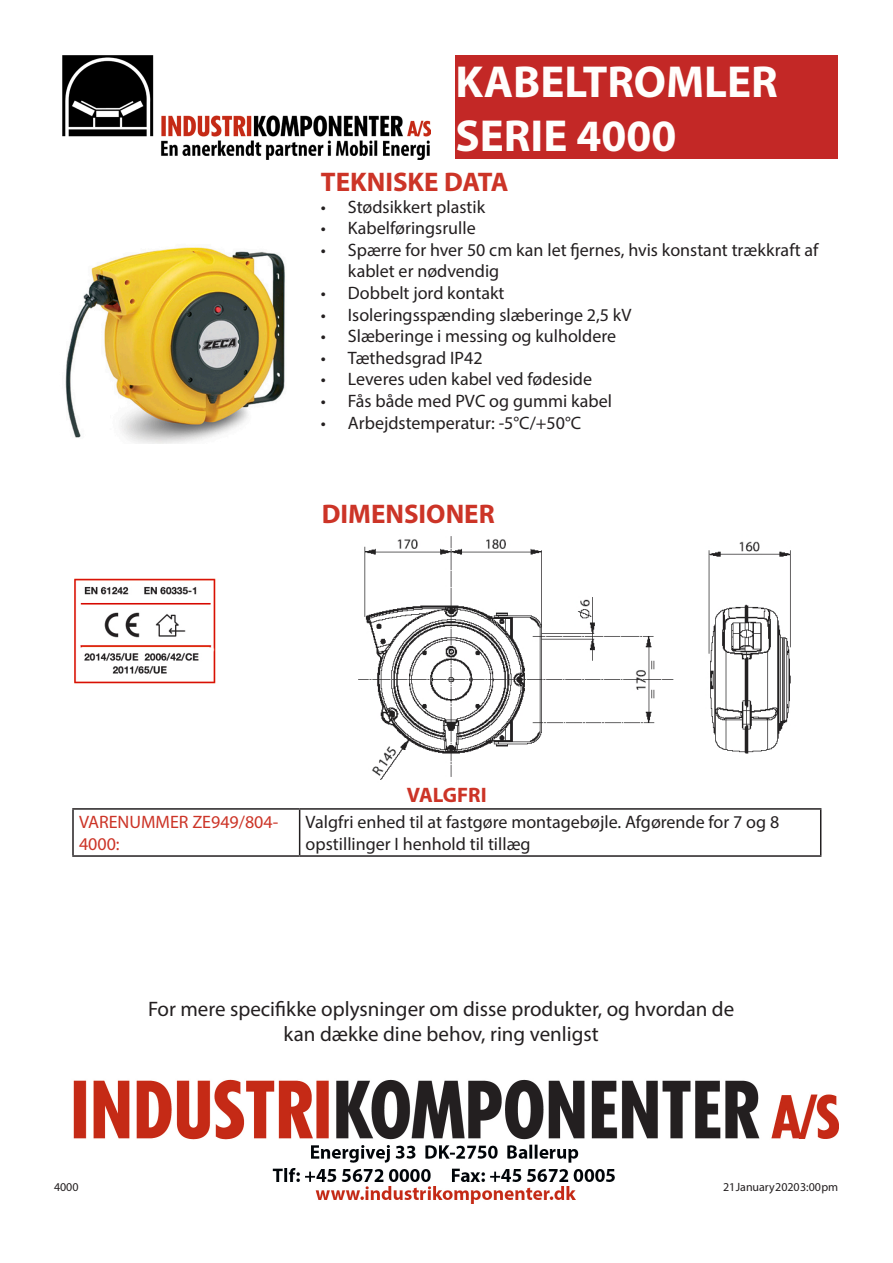
<style>
.page{position:relative;width:893px;height:1263px;background:#fff}
.page>*{position:absolute;margin:0;border:0;box-sizing:border-box;transform-origin:0 0}
.t1{font:700 45px/54px "Myriad Pro";color:#fffefc}
.t2{font:700 27px "Myriad Pro";color:#cc3427}
.t3{font:21px/25.2px "Myriad Pro";color:#231f20;text-align:center}
.t4{font:700 21px "Myriad Pro";color:#cc3427}
.t5{font:18px/21.6px "Myriad Pro";color:#231f20}
.t6{font:18px/21.6px "Myriad Pro";color:#cc3427}
.t7{font:12px "Myriad Pro";letter-spacing:-.005em;color:#231f20}
</style>
<div class="page">
<img style="left:62px;top:55px;width:368px;height:104px">
<div style="left:455px;top:55px;width:383px;height:104px;background:#c32826"></div>
<img style="left:73px;top:1079px;width:765px;height:125px">
<img style="left:65px;top:247px;width:220px;height:196px">
<img style="left:358px;top:536px;width:433px;height:244px">
<img style="left:74px;top:578px;width:142px;height:106px">
<hr style="left:72px;top:808px;width:228px;height:2px;background:#231f20">
<hr style="left:72px;top:810px;width:2px;height:45px;background:#231f20">
<hr style="left:300px;top:808px;width:521px;height:2px;background:#231f20">
<hr style="left:299px;top:810px;width:1px;height:45px;background:#231f20">
<hr style="left:820px;top:810px;width:1px;height:45px;background:#231f20">
<hr style="left:72px;top:855px;width:228px;height:2px;background:#231f20">
<hr style="left:300px;top:855px;width:521px;height:2px;background:#231f20">
<h1 class="t1" style="left:455px;top:53px;width:324px">KABELTROMLER<br>SERIE 4000</h1>
<h2 class="t2" style="left:321px;top:164px;width:189px">TEKNISKE DATA</h2>
<p class="t5" style="left:321px;top:196px;width:166px">• Stødsikkert plastik</p>
<p class="t5" style="left:321px;top:217px;width:156px">• Kabelføringsrulle</p>
<p class="t5" style="left:348px;top:239px;width:472px;text-indent:-27px">• Spærre for hver 50 cm kan let fjernes, hvis konstant trækkraft af kablet er nødvendig</p>
<p class="t5" style="left:321px;top:282px;width:185px">• Dobbelt jord kontakt</p>
<p class="t5" style="left:321px;top:304px;width:312px">• Isoleringsspænding slæberinge 2,5 kV</p>
<p class="t5" style="left:321px;top:325px;width:297px">• Slæberinge i messing og kulholdere</p>
<p class="t5" style="left:321px;top:347px;width:163px">• Tæthedsgrad IP42</p>
<p class="t5" style="left:321px;top:368px;width:273px">• Leveres uden kabel ved fødeside</p>
<p class="t5" style="left:321px;top:390px;width:293px">• Fås både med PVC og gummi kabel</p>
<p class="t5" style="left:321px;top:412px;width:262px">• Arbejdstemperatur: -5°C/+50°C</p>
<h2 class="t2" style="left:322px;top:496px;width:175px">DIMENSIONER</h2>
<p class="t4" style="left:407px;top:781px;width:81px">VALGFRI</p>
<p class="t6" style="left:79px;top:811px;width:201px">VARENUMMER ZE949/804-<br>4000:</p>
<p class="t5" style="left:306px;top:811px;width:475px">Valgfri enhed til at fastgøre montagebøjle. Afgørende for 7 og 8 opstillinger I henhold til tillæg</p>
<p class="t3" style="left:148px;top:996px;width:588px">For mere specifikke oplysninger om disse produkter, og hvordan de kan dække dine behov, ring venligst</p>
<p class="t7" style="left:54px;top:1180px;width:26px">4000</p>
<p class="t7" style="left:723px;top:1180px;width:117px">21 January 2020 3:00 pm</p>
</div>
